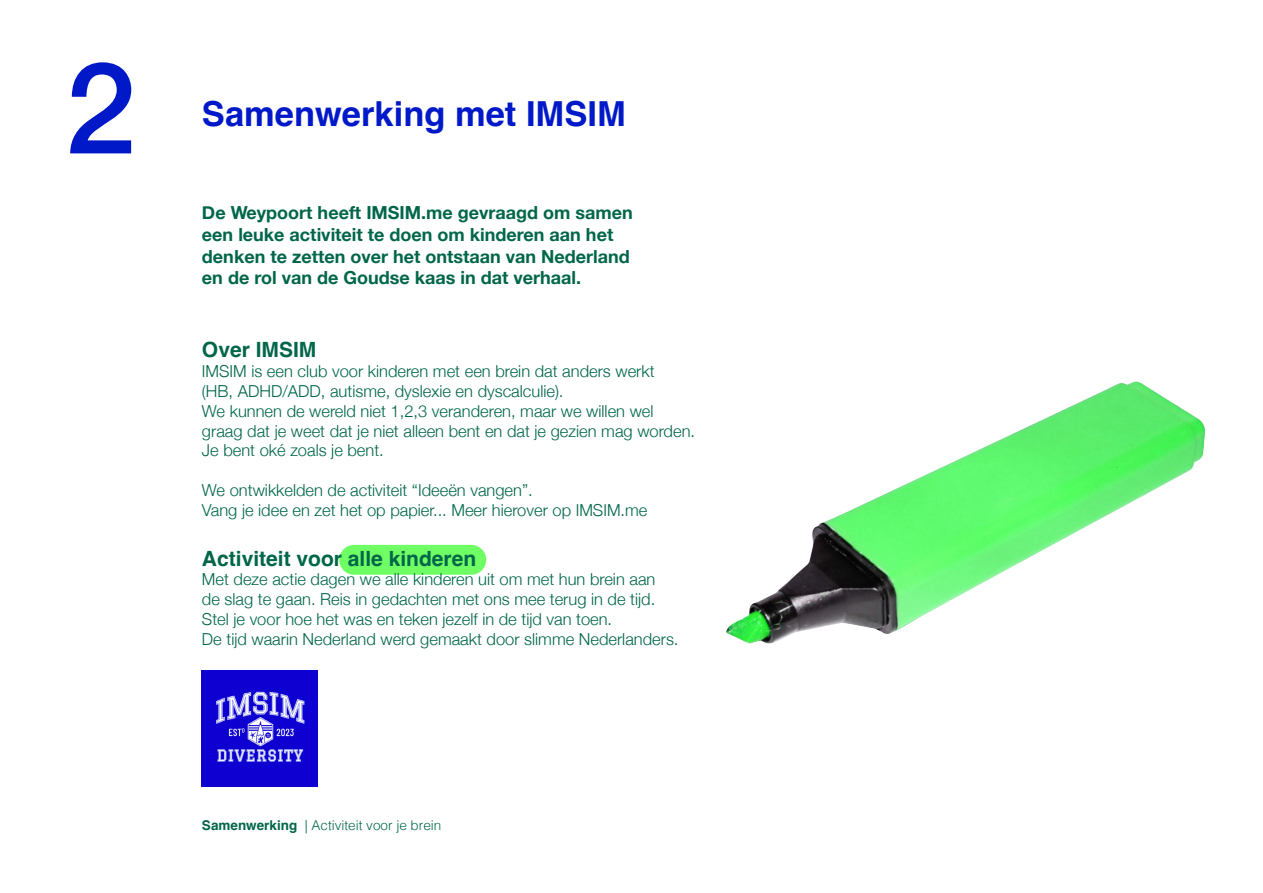
<style>
.page{position:relative;width:1263px;height:893px;background:#fff}
.page>*{position:absolute;margin:0;border:0;box-sizing:border-box;transform-origin:0 0}
.t1{font:500 127.5px "Helvetica Neue LT Pro";color:#0019c8}
.t2{font:700 34.5px "Helvetica";color:#0019c8}
.t3{font:700 21px "Helvetica";color:#006649}
.t4{font:700 18px "Helvetica Neue";color:#006649}
.t5{font:300 16.5px "Helvetica Neue";color:#006649}
.t6{font:300 13.5px "Helvetica";color:#006649}
.s1{font-weight:700}
</style>
<div class="page">
<div style="left:339px;top:545px;width:147px;height:30px;background:#6ffe64;border-radius:15px"></div>
<img style="left:202px;top:671px;width:115px;height:115px">
<img style="left:726px;top:381px;width:479px;height:263px">
<p class="t1" style="left:65px;top:32px;width:72px">2</p>
<p class="t2" style="left:202px;top:93px;width:425px">Samenwerking met IMSIM</p>
<p class="t4" style="left:202px;top:199px;width:432px">De Weypoort heeft IMSIM.me gevraagd om samen</p>
<p class="t4" style="left:202px;top:220px;width:413px">een leuke activiteit te doen om kinderen aan het</p>
<p class="t4" style="left:202px;top:242px;width:429px">denken te zetten over het ontstaan van Nederland</p>
<p class="t4" style="left:202px;top:264px;width:381px">en de rol van de Goudse kaas in dat verhaal.</p>
<p class="t3" style="left:202px;top:337px;width:116px">Over IMSIM</p>
<p class="t5" style="left:202px;top:358px;width:454px">IMSIM is een club voor kinderen met een brein dat anders werkt</p>
<p class="t5" style="left:202px;top:378px;width:363px">(HB, ADHD/ADD, autisme, dyslexie en dyscalculie).</p>
<p class="t5" style="left:202px;top:398px;width:453px">We kunnen de wereld niet 1,2,3 veranderen, maar we willen wel</p>
<p class="t5" style="left:202px;top:417px;width:495px">graag dat je weet dat je niet alleen bent en dat je gezien mag worden.</p>
<p class="t5" style="left:202px;top:437px;width:183px">Je bent oké zoals je bent.</p>
<p class="t5" style="left:202px;top:477px;width:332px">We ontwikkelden de activiteit “Ideeën vangen”.</p>
<p class="t5" style="left:202px;top:497px;width:447px">Vang je idee en zet het op papier... Meer hierover op IMSIM.me</p>
<p class="t3" style="left:202px;top:545px;width:276px">Activiteit voor alle kinderen</p>
<p class="t5" style="left:202px;top:566px;width:455px">Met deze actie dagen we alle kinderen uit om met hun brein aan</p>
<p class="t5" style="left:202px;top:586px;width:455px">de slag te gaan. Reis in gedachten met ons mee terug in de tijd.</p>
<p class="t5" style="left:202px;top:606px;width:412px">Stel je voor hoe het was en teken jezelf in de tijd van toen.</p>
<p class="t5" style="left:202px;top:626px;width:478px">De tijd waarin Nederland werd gemaakt door slimme Nederlanders.</p>
<p class="t6" style="left:202px;top:814px;width:241px"><span class="s1">Samenwerking</span> | Activiteit voor je brein</p>
</div>
